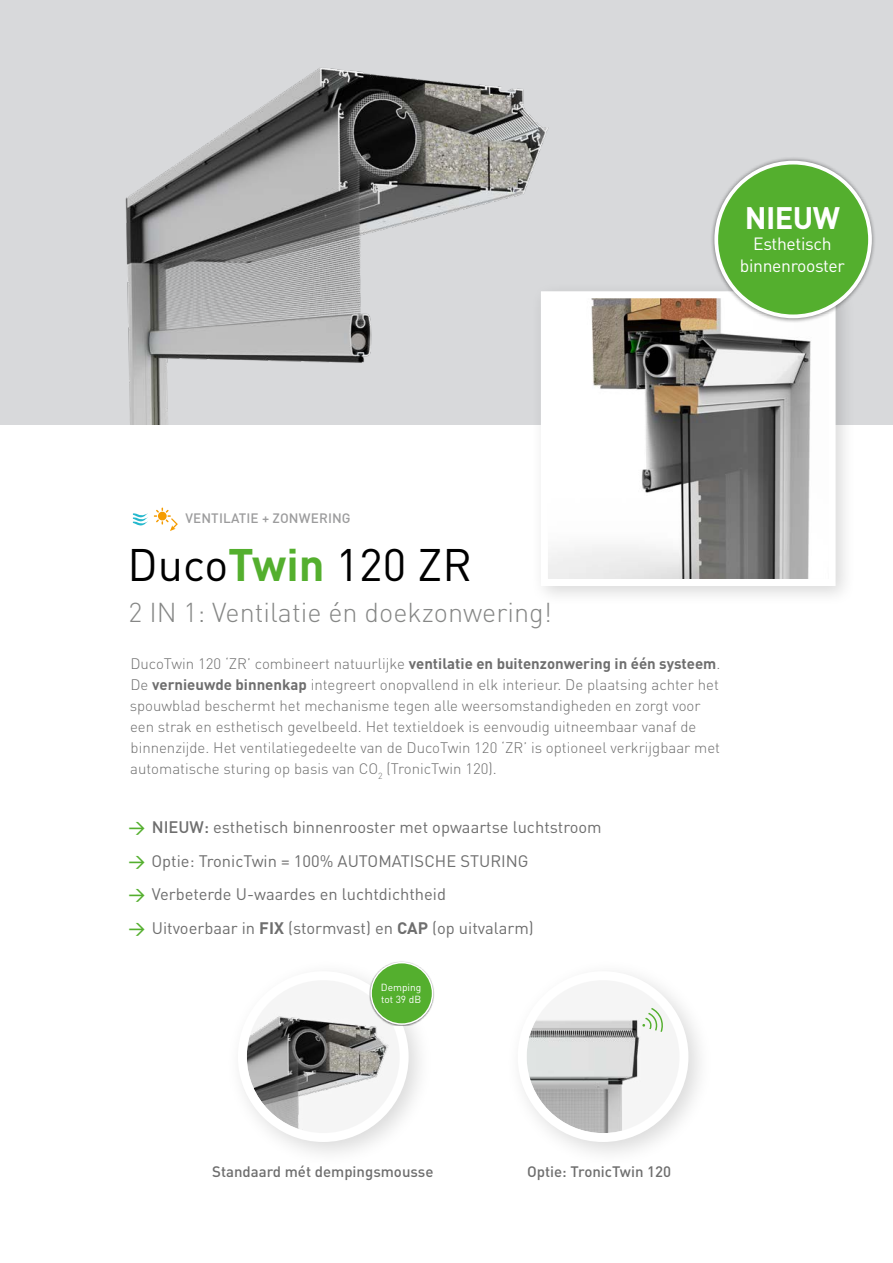
<style>
.page{position:relative;width:893px;height:1263px;background:#fff}
.page>*{position:absolute;margin:0;border:0;box-sizing:border-box;transform-origin:0 0}
.t1{font:45px "DINOT";color:#000}
.t2{font:700 30.75px "DINOT";letter-spacing:-.02em;color:#fff}
.t3{font:300 27px "DINOT";color:#868786}
.t4{font:17.55px/21.9px "DINOT";letter-spacing:-.02em;color:#fff;text-align:center}
.t5{font:16.5px "DINOT";color:#6e6e6e}
.t6{font:300 15px/21px "DINOT";color:#6e6e6e}
.t7{font:500 15px "DINOT";color:#6e6e6e}
.t8{font:500 13.5px "DINOT";letter-spacing:.01em;color:#9c9c9d}
.t9{font:10.2px/12.1px "DINOT";color:#fff}
.s1{font-weight:700;color:#54af2e}
.s2{font-weight:700}
.s3{font-weight:500;color:#54af2e}
.s4{font-weight:500}
</style>
<div class="page">
<div style="left:0;top:0;width:893px;height:425px;background:#d8d9db"></div>
<img style="left:125px;top:68px;width:424px;height:357px">
<svg style="left:133px;top:513px;width:15px;height:13px"></svg>
<svg style="left:154px;top:508px;width:24px;height:23px"></svg>
<div style="left:530px;top:280px;width:326px;height:327px;background:#000;opacity:.15"></div>
<svg style="left:537px;top:288px;width:302px;height:301px"></svg>
<div style="left:225px;top:958px;width:210px;height:210px;background:#000;opacity:.15"></div>
<div style="left:242px;top:976px;width:162px;height:161px;background:#fff;border-radius:50%"></div>
<img style="left:247px;top:980px;width:153px;height:153px;border-radius:76px">
<div style="left:238px;top:971px;width:171px;height:171px;border:9px solid #fff;border-radius:50%"></div>
<div style="left:505px;top:958px;width:209px;height:210px;background:#000;opacity:.15"></div>
<div style="left:522px;top:976px;width:162px;height:161px;background:#fff;border-radius:50%"></div>
<img style="left:527px;top:980px;width:153px;height:153px;border-radius:76px">
<div style="left:518px;top:971px;width:170px;height:171px;border:9px solid #fff;border-radius:50%"></div>
<svg style="left:642px;top:1008px;width:21px;height:24px"></svg>
<div style="left:710px;top:156px;width:166px;height:167px;background:#000;opacity:.5"></div>
<div style="left:716px;top:163px;width:154px;height:153px;background:#54af2e;border-radius:50%"></div>
<div style="left:714px;top:161px;width:158px;height:157px;border:4px solid #fff;border-radius:50%"></div>
<div style="left:369px;top:960px;width:66px;height:66px;background:#000;opacity:.5"></div>
<div style="left:371px;top:963px;width:62px;height:61px;background:#54af2e;border-radius:50%"></div>
<div style="left:370px;top:962px;width:63px;height:63px;border:1px solid #fff;border-radius:50%"></div>
<h2 class="t2" style="left:745px;top:196px;width:97px">NIEUW</h2>
<p class="t4" style="left:740px;top:232px;width:106px">Esthetisch binnenrooster</p>
<p class="t8" style="left:185px;top:509px;width:167px">VENTILATIE + ZONWERING</p>
<h1 class="t1" style="left:127px;top:534px;width:346px">Duco<span class="s1">Twin</span> 120 ZR</h1>
<h3 class="t3" style="left:129px;top:594px;width:425px">2 IN 1: Ventilatie én doekzonwering!</h3>
<p class="t6" style="left:130px;top:652px;width:592px">DucoTwin 120 ‘ZR’ combineert natuurlijke <span class="s2">ventilatie en buitenzonwering in één systeem</span>.<br>De <span class="s2">vernieuwde binnenkap</span> integreert onopvallend in elk interieur. De plaatsing achter het spouwblad beschermt het mechanisme tegen alle weersomstandigheden en zorgt voor een strak en esthetisch gevelbeeld. Het textieldoek is eenvoudig uitneembaar vanaf de binnenzijde. Het ventilatiegedeelte van de DucoTwin 120 ‘ZR’ is optioneel verkrijgbaar met automatische sturing op basis van CO<sub>2</sub> (TronicTwin 120).</p>
<p class="t5" style="left:129px;top:816px;width:475px"><span class="s3">→</span> <span class="s4">NIEUW:</span> esthetisch binnenrooster met opwaartse luchtstroom</p>
<p class="t5" style="left:129px;top:849px;width:402px"><span class="s3">→</span> Optie: TronicTwin = 100% AUTOMATISCHE STURING</p>
<p class="t5" style="left:129px;top:883px;width:319px"><span class="s3">→</span> Verbeterde U-waardes en luchtdichtheid</p>
<p class="t5" style="left:129px;top:917px;width:407px"><span class="s3">→</span> Uitvoerbaar in <span class="s2">FIX</span> (stormvast) en <span class="s2">CAP</span> (op uitvalarm)</p>
<p class="t9" style="left:381px;top:981px;width:42px">Demping tot 39 dB</p>
<p class="t7" style="left:212px;top:1161px;width:223px">Standaard mét dempingsmousse</p>
<p class="t7" style="left:527px;top:1161px;width:146px">Optie: TronicTwin 120</p>
</div>
